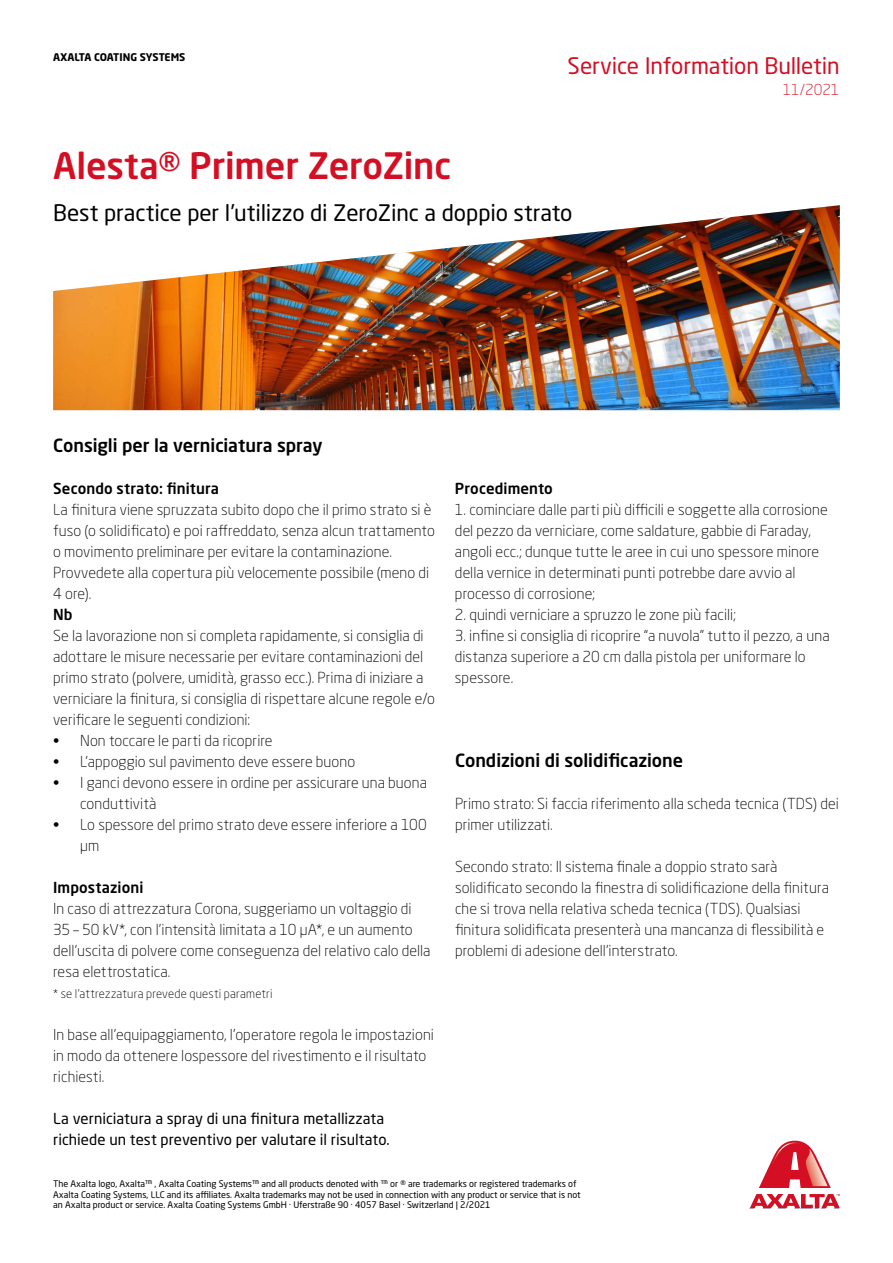
<style>
.page{position:relative;width:893px;height:1263px;background:#fff}
.page>*{position:absolute;margin:0;border:0;box-sizing:border-box;transform-origin:0 0}
.t1{font:500 36px "Neo Sans Pro";letter-spacing:-.005em;color:#d40f23}
.t2{font:22.5px "Neo Sans Pro";letter-spacing:-.005em;color:#000}
.t3{font:22.5px "Neo Sans Pro";letter-spacing:-.01em;color:#d40f23}
.t4{font:500 18px "Neo Sans Pro";letter-spacing:-.005em;color:#000}
.t5{font:300 15px/21px "Neo Sans Pro";letter-spacing:.005em;color:#000}
.t6{font:15px/21px "Neo Sans Pro";color:#000}
.t7{font:500 15px "Neo Sans Pro";letter-spacing:.01em;color:#000}
.t8{font:300 15px "Neo Sans Pro";letter-spacing:-.005em;color:#d40f23}
.t9{font:300 12px "Neo Sans Pro";letter-spacing:.02em;color:#000}
.t10{font:700 10.5px "Neo Sans Pro";letter-spacing:-.01em;color:#000}
.t11{font:9px/10.5px "Neo Sans Pro";color:#000}
</style>
<div class="page">
<svg style="left:750px;top:1141px;width:90px;height:67px"></svg>
<img style="left:53px;top:205px;width:787px;height:205px">
<p class="t10" style="left:53px;top:50px;width:134px">AXALTA COATING SYSTEMS</p>
<h2 class="t3" style="left:568px;top:52px;width:274px">Service Information Bulletin</h2>
<p class="t8" style="left:783px;top:81px;width:58px">11/2021</p>
<h1 class="t1" style="left:53px;top:143px;width:400px">Alesta® Primer ZeroZinc</h1>
<h2 class="t2" style="left:53px;top:199px;width:521px">Best practice per l’utilizzo di ZeroZinc a doppio strato</h2>
<p class="t4" style="left:53px;top:434px;width:271px">Consigli per la verniciatura spray</p>
<p class="t7" style="left:53px;top:479px;width:167px">Secondo strato: finitura</p>
<p class="t5" style="left:53px;top:499px;width:383px">La finitura viene spruzzata subito dopo che il primo strato si è fuso (o solidificato) e poi raffreddato, senza alcun trattamento o movimento preliminare per evitare la contaminazione.<br>Provvedete alla copertura più velocemente possibile (meno di 4 ore).</p>
<p class="t7" style="left:53px;top:605px;width:21px">Nb</p>
<p class="t5" style="left:53px;top:625px;width:383px">Se la lavorazione non si completa rapidamente, si consiglia di adottare le misure necessarie per evitare contaminazioni del primo strato (polvere, umidità, grasso ecc.). Prima di iniziare a verniciare la finitura, si consiglia di rispettare alcune regole e/o verificare le seguenti condizioni:</p>
<p class="t5" style="left:53px;top:730px;width:221px">• Non toccare le parti da ricoprire</p>
<p class="t5" style="left:53px;top:751px;width:304px">• L’appoggio sul pavimento deve essere buono</p>
<p class="t5" style="left:80px;top:772px;width:348px;text-indent:-27px">• I ganci devono essere in ordine per assicurare una buona conduttività</p>
<p class="t5" style="left:80px;top:814px;width:348px;text-indent:-27px">• Lo spessore del primo strato deve essere inferiore a 100 μm</p>
<p class="t7" style="left:53px;top:878px;width:92px">Impostazioni</p>
<p class="t5" style="left:53px;top:898px;width:379px">In caso di attrezzatura Corona, suggeriamo un voltaggio di 35 – 50 kV*, con l’intensità limitata a 10 μA*, e un aumento dell’uscita di polvere come conseguenza del relativo calo della resa elettrostatica.</p>
<p class="t9" style="left:53px;top:987px;width:221px">* se l’attrezzatura prevede questi parametri</p>
<p class="t5" style="left:53px;top:1024px;width:382px">In base all’equipaggiamento, l’operatore regola le impostazioni in modo da ottenere lospessore del rivestimento e il risultato richiesti.</p>
<p class="t6" style="left:53px;top:1108px;width:338px">La verniciatura a spray di una finitura metallizzata richiede un test preventivo per valutare il risultato.</p>
<p class="t7" style="left:455px;top:479px;width:99px">Procedimento</p>
<p class="t5" style="left:455px;top:499px;width:374px">1. cominciare dalle parti più difficili e soggette alla corrosione del pezzo da verniciare, come saldature, gabbie di Faraday, angoli ecc.; dunque tutte le aree in cui uno spessore minore della vernice in determinati punti potrebbe dare avvio al processo di corrosione;</p>
<p class="t5" style="left:455px;top:604px;width:283px">2. quindi verniciare a spruzzo le zone più facili;</p>
<p class="t5" style="left:455px;top:625px;width:376px">3. infine si consiglia di ricoprire “a nuvola” tutto il pezzo, a una distanza superiore a 20 cm dalla pistola per uniformare lo spessore.</p>
<p class="t4" style="left:455px;top:749px;width:230px">Condizioni di solidificazione</p>
<p class="t5" style="left:455px;top:793px;width:385px">Primo strato: Si faccia riferimento alla scheda tecnica (TDS) dei primer utilizzati.</p>
<p class="t5" style="left:455px;top:856px;width:376px">Secondo strato: Il sistema finale a doppio strato sarà solidificato secondo la finestra di solidificazione della finitura che si trova nella relativa scheda tecnica (TDS). Qualsiasi finitura solidificata presenterà una mancanza di flessibilità e problemi di adesione dell’interstrato.</p>
<p class="t11" style="left:53px;top:1178px;width:529px">The Axalta logo, Axalta™ , Axalta Coating Systems™ and all products denoted with ™ or ® are trademarks or registered trademarks of<br>Axalta Coating Systems, LLC and its affiliates. Axalta trademarks may not be used in connection with any product or service that is not an Axalta product or service. Axalta Coating Systems GmbH · Uferstraße 90 · 4057 Basel · Switzerland | 2/2021</p>
</div>
